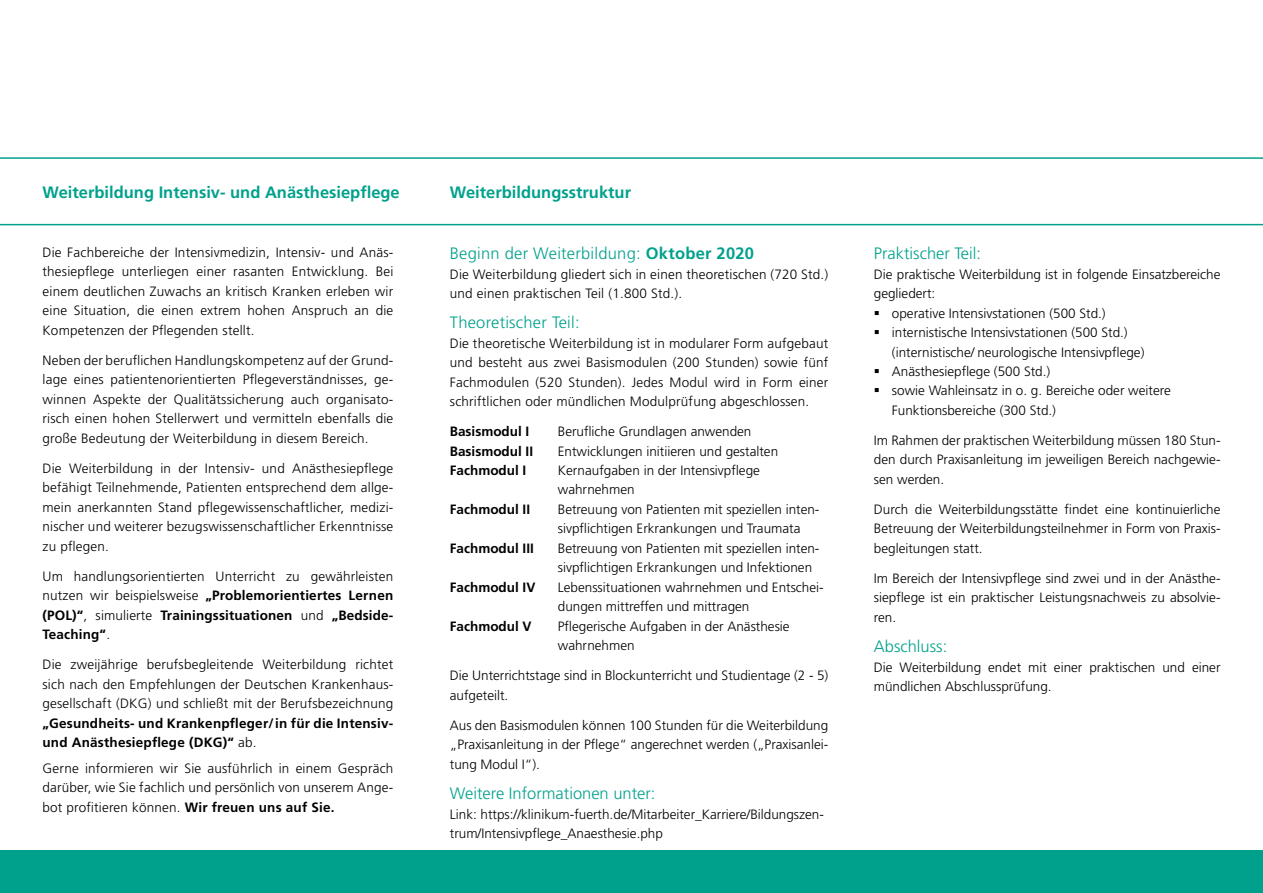
<style>
.page{position:relative;width:1263px;height:893px;background:#fff}
.page>*{position:absolute;margin:0;border:0;box-sizing:border-box;transform-origin:0 0}
.t1{font:300 16.5px "Frutiger LT Std";color:#00a18c}
.t2{font:700 16.5px "Frutiger LT Std";color:#00a18c}
.t3{font:300 13.5px/19.5px "Frutiger LT Std";color:#000}
.t4{font:700 13.5px/19.5px "Frutiger LT Std";color:#000}
.s1{font-weight:700}
.s2{font-weight:300}
</style>
<div class="page">
<div style="left:0;top:850px;width:1263px;height:43px;background:#00a18c"></div>
<svg style="left:0;top:157px;width:1263px;height:68px"></svg>
<p class="t2" style="left:43px;top:182px;width:359px">Weiterbildung Intensiv- und Anästhesiepflege</p>
<p class="t3" style="left:43px;top:243px;width:352px;text-align:justify">Die Fachbereiche der Intensivmedizin, Intensiv- und Anäs&shy;thesiepflege unterliegen einer rasanten Entwicklung. Bei einem deutlichen Zuwachs an kritisch Kranken erleben wir eine Situation, die einen extrem hohen Anspruch an die Kompetenzen der Pflegenden stellt.</p>
<p class="t3" style="left:43px;top:351px;width:352px;text-align:justify">Neben der beruflichen Handlungskompetenz auf der Grund&shy;lage eines patientenorientierten Pflegeverständnisses, ge&shy;winnen Aspekte der Qualitätssicherung auch organisato&shy;risch einen hohen Stellerwert und vermitteln ebenfalls die große Bedeutung der Weiterbildung in diesem Bereich.</p>
<p class="t3" style="left:43px;top:458px;width:352px;text-align:justify">Die Weiterbildung in der Intensiv- und Anästhesiepflege befähigt Teilnehmende, Patienten entsprechend dem allge&shy;mein anerkannten Stand pflegewissenschaftlicher, medizi&shy;nischer und weiterer bezugswissenschaftlicher Erkenntnisse zu pflegen.</p>
<p class="t3" style="left:43px;top:566px;width:352px;text-align:justify">Um handlungsorientierten Unterricht zu gewährleisten nutzen wir beispielsweise <span class="s1">„Problemorientiertes Lernen (POL)“</span>, simulierte <span class="s1">Trainingssituationen</span> und <span class="s1">„Bedside-Teaching“</span>.</p>
<p class="t3" style="left:43px;top:655px;width:352px;text-align:justify">Die zweijährige berufsbegleitende Weiterbildung richtet sich nach den Empfehlungen der Deutschen Krankenhaus&shy;gesellschaft (DKG) und schließt mit der Berufsbezeichnung</p>
<p class="t4" style="left:43px;top:713px;width:352px">„Gesundheits- und Krankenpfleger/in für die Intensiv&shy;und Anästhesiepflege (DKG)“ <span class="s2">ab.</span></p>
<p class="t3" style="left:43px;top:758px;width:352px;text-align:justify">Gerne informieren wir Sie ausführlich in einem Gespräch darüber, wie Sie fachlich und persönlich von unserem Ange&shy;bot profitieren können. <span class="s1">Wir freuen uns auf Sie.</span></p>
<p class="t2" style="left:450px;top:182px;width:183px">Weiterbildungsstruktur</p>
<p class="t1" style="left:450px;top:244px;width:306px">Beginn der Weiterbildung: <span class="s1">Oktober 2020</span></p>
<p class="t3" style="left:450px;top:264px;width:380px">Die Weiterbildung gliedert sich in einen theoretischen (720 Std.) und einen praktischen Teil (1.800 Std.).</p>
<p class="t1" style="left:450px;top:313px;width:131px">Theoretischer Teil:</p>
<p class="t3" style="left:450px;top:333px;width:380px;text-align:justify">Die theoretische Weiterbildung ist in modularer Form aufgebaut und besteht aus zwei Basismodulen (200 Stunden) sowie fünf Fachmodulen (520 Stunden). Jedes Modul wird in Form einer schriftlichen oder mündlichen Modulprüfung abgeschlossen.</p>
<p class="t4" style="left:450px;top:422px;width:81px">Basismodul I</p>
<p class="t3" style="left:558px;top:422px;width:195px">Berufliche Grundlagen anwenden</p>
<p class="t4" style="left:450px;top:441px;width:85px">Basismodul II</p>
<p class="t3" style="left:558px;top:441px;width:222px">Entwicklungen initiieren und gestalten</p>
<p class="t4" style="left:450px;top:461px;width:78px">Fachmodul I</p>
<p class="t3" style="left:558px;top:461px;width:204px">Kernaufgaben in der Intensivpflege wahrnehmen</p>
<p class="t4" style="left:450px;top:500px;width:82px">Fachmodul II</p>
<p class="t3" style="left:558px;top:500px;width:263px">Betreuung von Patienten mit speziellen inten&shy;sivpflichtigen Erkrankungen und Traumata</p>
<p class="t4" style="left:450px;top:539px;width:86px">Fachmodul III</p>
<p class="t3" style="left:558px;top:539px;width:263px">Betreuung von Patienten mit speziellen inten&shy;sivpflichtigen Erkrankungen und Infektionen</p>
<p class="t4" style="left:450px;top:577px;width:87px">Fachmodul IV</p>
<p class="t3" style="left:558px;top:578px;width:267px">Lebenssituationen wahrnehmen und Entschei&shy;dungen mittreffen und mittragen</p>
<p class="t4" style="left:450px;top:616px;width:83px">Fachmodul V</p>
<p class="t3" style="left:558px;top:617px;width:233px">Pflegerische Aufgaben in der Anästhesie wahrnehmen</p>
<p class="t3" style="left:450px;top:666px;width:380px">Die Unterrichtstage sind in Blockunterricht und Studientage (2 - 5) aufgeteilt.</p>
<p class="t3" style="left:450px;top:716px;width:380px;text-align:justify">Aus den Basismodulen können 100 Stunden für die Weiterbildung „Praxisanleitung in der Pflege“ angerechnet werden („Praxisanlei&shy;tung Modul I“).</p>
<p class="t1" style="left:450px;top:784px;width:207px">Weitere Informationen unter:</p>
<p class="t3" style="left:450px;top:804px;width:376px">Link: https://klinikum-fuerth.de/Mitarbeiter_Karriere/Bildungszen&shy;trum/Intensivpflege_Anaesthesie.php</p>
<p class="t1" style="left:874px;top:244px;width:109px">Praktischer Teil:</p>
<p class="t3" style="left:874px;top:264px;width:348px">Die praktische Weiterbildung ist in folgende Einsatzbereiche gegliedert:</p>
<p class="t3" style="left:874px;top:303px;width:233px">▪ operative Intensivstationen (500 Std.)</p>
<p class="t3" style="left:892px;top:323px;width:254px;text-indent:-18px">▪ internistische Intensivstationen (500 Std.) (internistische/ neurologische Intensivpflege)</p>
<p class="t3" style="left:874px;top:362px;width:178px">▪ Anästhesiepflege (500 Std.)</p>
<p class="t3" style="left:892px;top:381px;width:280px;text-indent:-18px">▪ sowie Wahleinsatz in o. g. Bereiche oder weitere<br>Funktionsbereiche (300 Std.)</p>
<p class="t3" style="left:874px;top:431px;width:348px;text-align:justify">Im Rahmen der praktischen Weiterbildung müssen 180 Stun&shy;den durch Praxisanleitung im jeweiligen Bereich nachgewie&shy;sen werden.</p>
<p class="t3" style="left:874px;top:500px;width:348px;text-align:justify">Durch die Weiterbildungsstätte findet eine kontinuierliche Betreuung der Weiterbildungsteilnehmer in Form von Praxis&shy;begleitungen statt.</p>
<p class="t3" style="left:874px;top:569px;width:348px;text-align:justify">Im Bereich der Intensivpflege sind zwei und in der Anästhe&shy;siepflege ist ein praktischer Leistungsnachweis zu absolvie&shy;ren.</p>
<p class="t1" style="left:874px;top:637px;width:75px">Abschluss:</p>
<p class="t3" style="left:874px;top:657px;width:348px">Die Weiterbildung endet mit einer praktischen und einer mündlichen Abschlussprüfung.</p>
</div>
